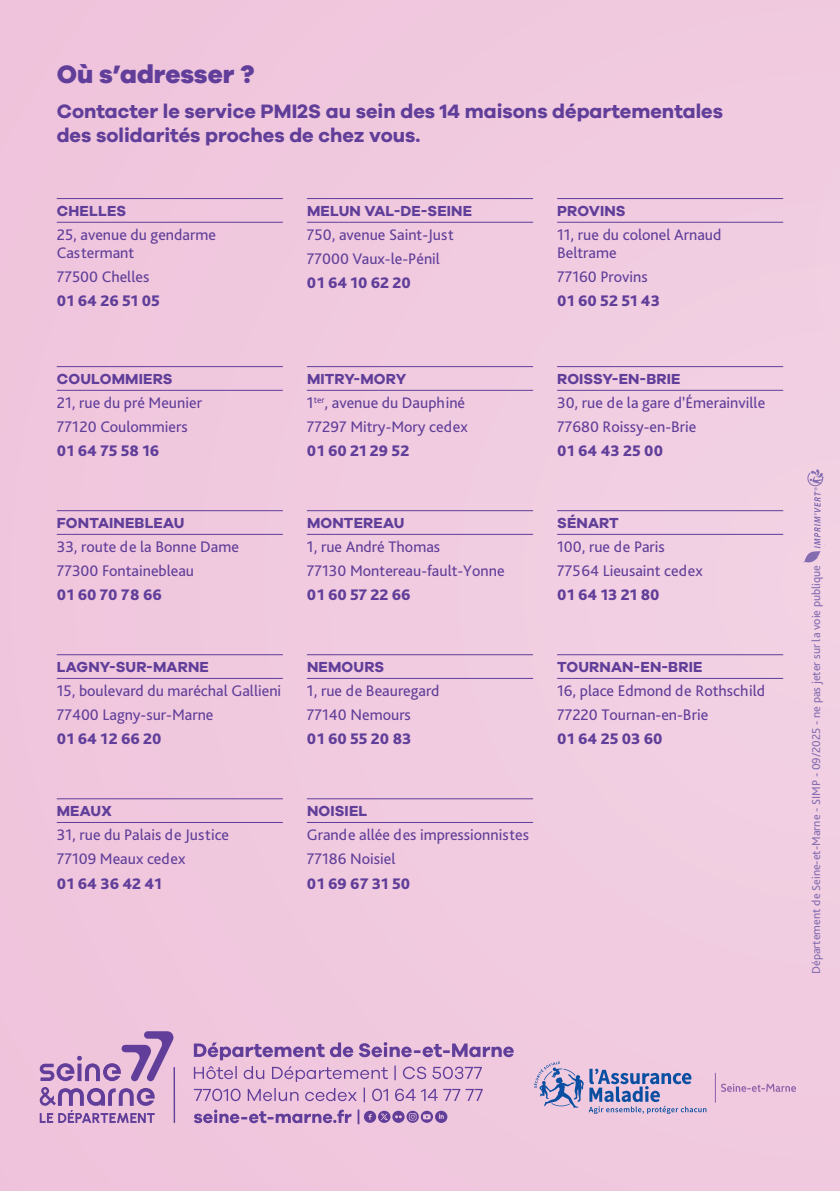
<style>
.page{position:relative;width:840px;height:1191px;background:#fff}
.page>*{position:absolute;margin:0;border:0;box-sizing:border-box;transform-origin:0 0}
.où{font:800 26px "Galano Grotesque";color:#603e99}
.Contactez-nous{font:700 20px/24px "Galano Grotesque";color:#603e99}
.adresse{font:16px/18px "Bliss Pro";color:#603e99}
.adresse-2{font:800 16px "Bliss Pro";color:#603e99}
.Téléphone{font:800 16px "Bliss Pro";color:#603e99}
.Ville{font:700 15px "Galano Grotesque";letter-spacing:.01em;color:#603e99}
.texte_courant{font:12px "Bliss Pro";color:#836cb0}
</style>
<div class="page">
<div style="left:0;top:0;width:839px;height:1191px;background:#f0cadf"></div>
<div style="left:771px;top:32px;width:68px;height:440px;background:#f1cee1"></div>
<svg style="left:533px;top:1061px;width:173px;height:53px"></svg>
<svg style="left:714px;top:1073px;width:81px;height:29px"></svg>
<hr style="left:57px;top:198px;width:226px;height:1px;background:#603e99">
<hr style="left:57px;top:222px;width:226px;height:1px;background:#603e99">
<hr style="left:57px;top:366px;width:226px;height:1px;background:#603e99">
<hr style="left:57px;top:390px;width:226px;height:1px;background:#603e99">
<hr style="left:57px;top:510px;width:226px;height:1px;background:#603e99">
<hr style="left:57px;top:534px;width:226px;height:1px;background:#603e99">
<hr style="left:57px;top:654px;width:226px;height:1px;background:#603e99">
<hr style="left:57px;top:678px;width:226px;height:1px;background:#603e99">
<hr style="left:57px;top:798px;width:226px;height:1px;background:#603e99">
<hr style="left:57px;top:822px;width:226px;height:1px;background:#603e99">
<hr style="left:307px;top:198px;width:225px;height:1px;background:#603e99">
<hr style="left:307px;top:222px;width:225px;height:1px;background:#603e99">
<hr style="left:307px;top:366px;width:225px;height:1px;background:#603e99">
<hr style="left:307px;top:390px;width:225px;height:1px;background:#603e99">
<hr style="left:307px;top:510px;width:225px;height:1px;background:#603e99">
<hr style="left:307px;top:534px;width:225px;height:1px;background:#603e99">
<hr style="left:307px;top:654px;width:225px;height:1px;background:#603e99">
<hr style="left:307px;top:678px;width:225px;height:1px;background:#603e99">
<hr style="left:307px;top:798px;width:225px;height:1px;background:#603e99">
<hr style="left:307px;top:822px;width:225px;height:1px;background:#603e99">
<hr style="left:556px;top:198px;width:226px;height:1px;background:#603e99">
<hr style="left:556px;top:222px;width:226px;height:1px;background:#603e99">
<hr style="left:556px;top:366px;width:226px;height:1px;background:#603e99">
<hr style="left:556px;top:390px;width:226px;height:1px;background:#603e99">
<hr style="left:556px;top:510px;width:226px;height:1px;background:#603e99">
<hr style="left:556px;top:534px;width:226px;height:1px;background:#603e99">
<hr style="left:556px;top:654px;width:226px;height:1px;background:#603e99">
<hr style="left:556px;top:678px;width:226px;height:1px;background:#603e99">
<svg style="left:194px;top:1042px;width:319px;height:60px"></svg>
<svg style="left:40px;top:1031px;width:134px;height:50px"></svg>
<svg style="left:40px;top:1087px;width:115px;height:36px"></svg>
<hr style="left:173px;top:1067px;width:2px;height:56px;background:#603e99">
<svg style="left:194px;top:1109px;width:253px;height:15px"></svg>
<svg style="left:804px;top:469px;width:20px;height:93px"></svg>
<p class="où" style="left:57px;top:58px;width:199px">Où s’adresser ?</p>
<p class="Contactez-nous" style="left:57px;top:99px;width:667px">Contacter le service PMI2S au sein des 14 maisons départementales des solidarités proches de chez vous.</p>
<p class="Ville" style="left:57px;top:202px;width:71px">CHELLES</p>
<p class="adresse" style="left:57px;top:225px;width:161px">25, avenue du gendarme<br>Castermant</p>
<p class="adresse" style="left:57px;top:267px;width:94px">77500 Chelles</p>
<p class="Téléphone" style="left:57px;top:291px;width:105px">01 64 26 51 05</p>
<p class="Ville" style="left:307px;top:202px;width:166px">MELUN VAL-DE-SEINE</p>
<p class="adresse" style="left:307px;top:225px;width:148px">750, avenue Saint-Just</p>
<p class="adresse" style="left:307px;top:249px;width:134px">77000 Vaux-le-Pénil</p>
<p class="adresse-2" style="left:307px;top:273px;width:105px">01 64 10 62 20</p>
<p class="Ville" style="left:57px;top:370px;width:117px">COULOMMIERS</p>
<p class="adresse" style="left:57px;top:393px;width:147px">21, rue du pré Meunier</p>
<p class="adresse" style="left:57px;top:417px;width:132px">77120 Coulommiers</p>
<p class="Téléphone" style="left:57px;top:441px;width:104px">01 64 75 58 16</p>
<p class="Ville" style="left:57px;top:514px;width:129px">FONTAINEBLEAU</p>
<p class="adresse" style="left:57px;top:537px;width:183px">33, route de la Bonne Dame</p>
<p class="adresse" style="left:57px;top:561px;width:139px">77300 Fontainebleau</p>
<p class="Téléphone" style="left:57px;top:585px;width:106px">01 60 70 78 66</p>
<p class="Ville" style="left:57px;top:658px;width:153px">LAGNY-SUR-MARNE</p>
<p class="adresse" style="left:57px;top:681px;width:226px">15, boulevard du maréchal Gallieni</p>
<p class="adresse" style="left:57px;top:705px;width:158px">77400 Lagny-sur-Marne</p>
<p class="adresse-2" style="left:57px;top:729px;width:106px">01 64 12 66 20</p>
<p class="Ville" style="left:57px;top:802px;width:56px">MEAUX</p>
<p class="adresse" style="left:57px;top:825px;width:174px">31, rue du Palais de Justice</p>
<p class="adresse" style="left:57px;top:849px;width:130px">77109 Meaux cedex</p>
<p class="adresse-2" style="left:57px;top:873px;width:107px">01 64 36 42 41</p>
<p class="Ville" style="left:307px;top:370px;width:101px">MITRY-MORY</p>
<p class="adresse" style="left:307px;top:393px;width:160px">1<sup>ter</sup>, avenue du Dauphiné</p>
<p class="adresse" style="left:307px;top:417px;width:162px">77297 Mitry-Mory cedex</p>
<p class="adresse-2" style="left:307px;top:441px;width:104px">01 60 21 29 52</p>
<p class="Ville" style="left:307px;top:514px;width:99px">MONTEREAU</p>
<p class="adresse" style="left:307px;top:537px;width:135px">1, rue André Thomas</p>
<p class="adresse" style="left:307px;top:561px;width:199px">77130 Montereau-fault-Yonne</p>
<p class="adresse-2" style="left:307px;top:585px;width:105px">01 60 57 22 66</p>
<p class="Ville" style="left:307px;top:658px;width:79px">NEMOURS</p>
<p class="adresse" style="left:307px;top:681px;width:134px">1, rue de Beauregard</p>
<p class="adresse" style="left:307px;top:705px;width:105px">77140 Nemours</p>
<p class="adresse-2" style="left:307px;top:729px;width:106px">01 60 55 20 83</p>
<p class="Ville" style="left:307px;top:802px;width:62px">NOISIEL</p>
<p class="adresse" style="left:307px;top:825px;width:223px">Grande allée des impressionnistes</p>
<p class="adresse" style="left:307px;top:849px;width:90px">77186 Noisiel</p>
<p class="adresse-2" style="left:307px;top:873px;width:105px">01 69 67 31 50</p>
<p class="Ville" style="left:557px;top:202px;width:70px">PROVINS</p>
<p class="adresse" style="left:556px;top:225px;width:166px">11, rue du colonel Arnaud<br>Beltrame</p>
<p class="adresse" style="left:556px;top:267px;width:92px">77160 Provins</p>
<p class="adresse-2" style="left:556px;top:291px;width:104px">01 60 52 51 43</p>
<p class="Ville" style="left:557px;top:370px;width:125px">ROISSY-EN-BRIE</p>
<p class="adresse" style="left:556px;top:393px;width:209px">30, rue de la gare d’Émerainville</p>
<p class="adresse" style="left:556px;top:417px;width:141px">77680 Roissy-en-Brie</p>
<p class="adresse-2" style="left:556px;top:441px;width:107px">01 64 43 25 00</p>
<p class="Ville" style="left:557px;top:514px;width:63px">SÉNART</p>
<p class="adresse" style="left:556px;top:537px;width:109px">100, rue de Paris</p>
<p class="adresse" style="left:556px;top:561px;width:147px">77564 Lieusaint cedex</p>
<p class="adresse-2" style="left:556px;top:585px;width:104px">01 64 13 21 80</p>
<p class="Ville" style="left:557px;top:658px;width:147px">TOURNAN-EN-BRIE</p>
<p class="adresse" style="left:556px;top:681px;width:209px">16, place Edmond de Rothschild</p>
<p class="adresse" style="left:556px;top:705px;width:153px">77220 Tournan-en-Brie</p>
<p class="adresse-2" style="left:556px;top:729px;width:107px">01 64 25 03 60</p>
<p class="texte_courant" style="left:808px;top:974px;width:410px;rotate:-90deg">Département de Seine-et-Marne - SIMP - 09/2025 - ne pas jeter sur la voie publique</p>
</div>
